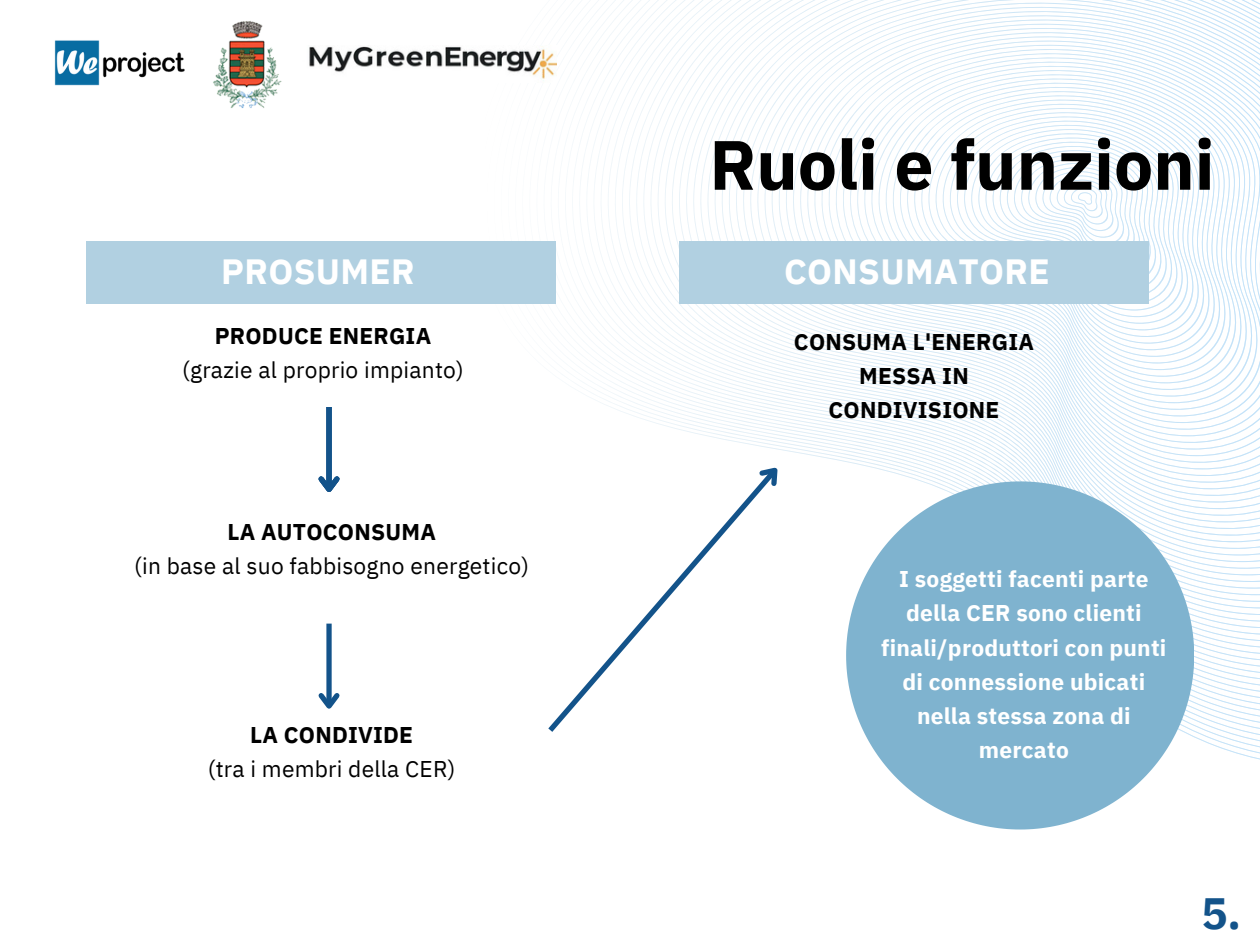
<style>
.page{position:relative;width:1260px;height:945px;background:#fff}
.page>*{position:absolute;margin:0;border:0;box-sizing:border-box;transform-origin:0 0}
.t1{font:700 69.65px "IBM Plex Sans";color:#000}
.t2{font:700 43.75px "IBM Plex Sans";color:#13538a}
.t3{font:700 35px "IBM Plex Sans";letter-spacing:.01em;color:#fff}
.t4{font:700 22.75px/34.1px "IBM Plex Sans";letter-spacing:.01em;color:#fff;text-align:center}
.t5{font:22.75px "IBM Plex Sans";letter-spacing:.01em;color:#000}
.t6{font:700 22.75px/34.1px "IBM Plex Sans";letter-spacing:.01em;color:#000;text-align:center}
</style>
<div class="page">
<svg style="left:556px;top:0;width:704px;height:760px"></svg>
<img style="left:54px;top:40px;width:131px;height:46px">
<div style="left:86px;top:241px;width:470px;height:63px;background:#b1d0e1"></div>
<div style="left:679px;top:241px;width:470px;height:63px;background:#b1d0e1"></div>
<svg style="left:846px;top:481px;width:348px;height:348px;fill:#7fb3cf"></svg>
<svg style="left:548px;top:463px;width:234px;height:275px"></svg>
<svg style="left:752px;top:454px;width:40px;height:40px"></svg>
<div style="left:326px;top:407px;width:6px;height:82px;background:#13538a"></div>
<svg style="left:318px;top:472px;width:22px;height:20px"></svg>
<div style="left:326px;top:624px;width:6px;height:82px;background:#13538a"></div>
<svg style="left:318px;top:688px;width:22px;height:21px"></svg>
<img style="left:213px;top:21px;width:69px;height:87px">
<img style="left:309px;top:46px;width:247px;height:35px">
<h4 class="t3" style="left:221px;top:248px;width:195px">PROSUMER</h4>
<p class="t6" style="left:215px;top:318px;width:218px">PRODUCE ENERGIA</p>
<p class="t5" style="left:182px;top:354px;width:283px">(grazie al proprio impianto)</p>
<p class="t6" style="left:227px;top:515px;width:210px">LA AUTOCONSUMA</p>
<h1 class="t5" style="left:134px;top:551px;width:396px">(in base al suo fabbisogno energetico)</h1>
<h3 class="t6" style="left:250px;top:717px;width:164px">LA CONDIVIDE</h3>
<p class="t5" style="left:208px;top:754px;width:249px">(tra i membri della CER)</p>
<h3 class="t1" style="left:709px;top:118px;width:507px">Ruoli e funzioni</h3>
<p class="t3" style="left:784px;top:248px;width:267px">CONSUMATORE</p>
<p class="t6" style="left:794px;top:324px;width:242px">CONSUMA L'ENERGIA<br>MESSA IN<br>CONDIVISIONE</p>
<h5 class="t4" style="left:881px;top:562px;width:287px">I soggetti facenti parte della CER sono clienti finali/produttori con punti di connessione ubicati nella stessa zona di mercato</h5>
<p class="t2" style="left:1201px;top:884px;width:41px">5.</p>
</div>
